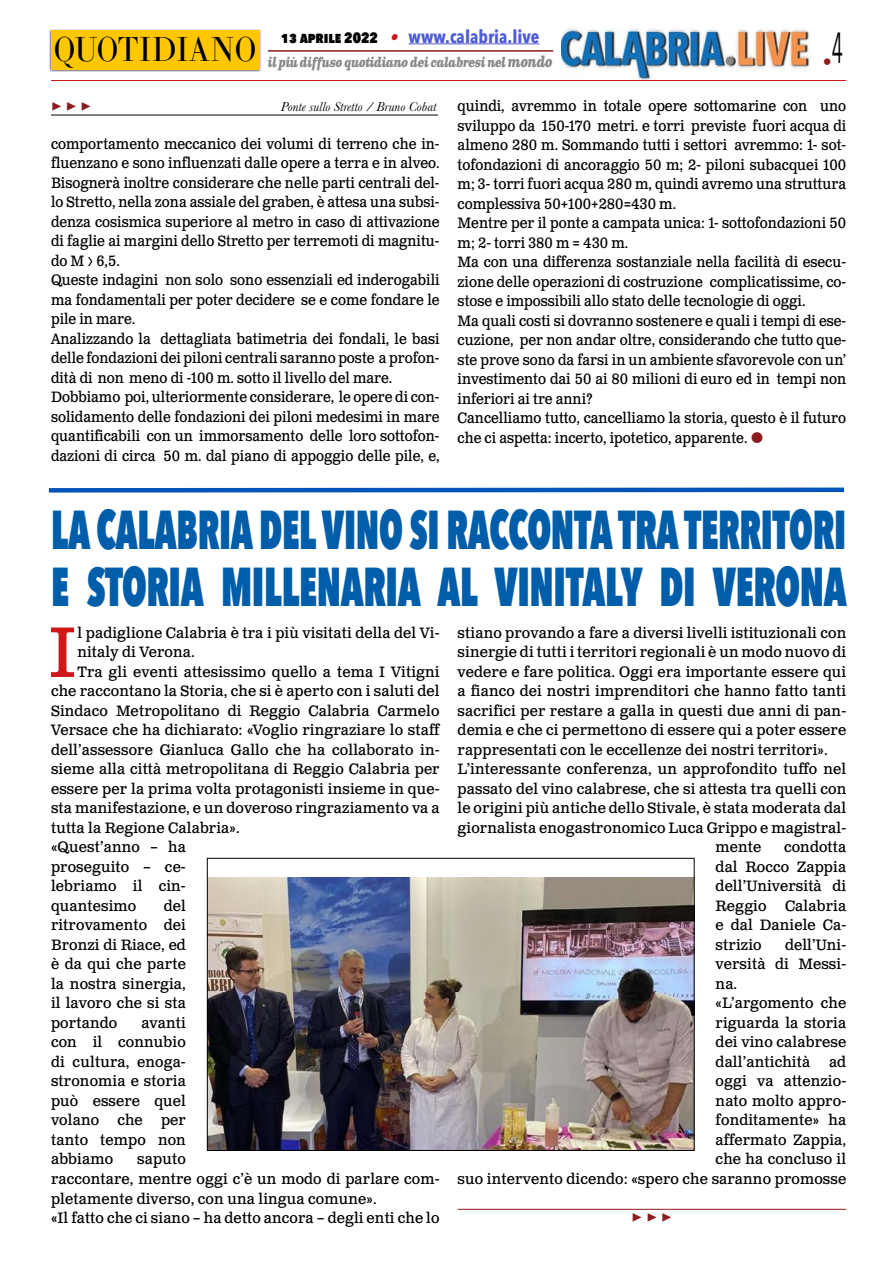
<style>
.page{position:relative;width:893px;height:1263px;background:#fff}
.page>*{position:absolute;margin:0;border:0;box-sizing:border-box;transform-origin:0 0}
.t1{font:71.25px "Clarendon Text Pro";color:#cd1719;scale:.96 1}
.t2{font:800 54.6px/57px "Avenir Next Condensed";letter-spacing:-.01em;color:#005da9;scale:.68 1}
.t3{font:34.2px "LTC Bodoni 175 Pro";color:#000;scale:.88 1}
.t4{font:700 18px "Avenir Next Condensed";color:#4f5cd6}
.t5{font:700 18px "Minion Pro";color:#8b1c1f}
.t6{font:18px "Avenir Next Condensed";color:#8b1c1f}
.t7{font:15px/19.5px "Clarendon Text Pro";letter-spacing:.005em;color:#000;text-align:justify;scale:.96 1}
.t8{font:15px/19.5px "Clarendon Text Pro";letter-spacing:.005em;color:#000;scale:.91 1}
.t9{font:italic 700 13.5px "Clarendon Text Pro";letter-spacing:-.05em;color:#878787;scale:.79 1}
.t10{font:italic 13.5px "Baskerville";color:#000}
.s1{font-weight:800;font-size:15px;color:#000}
.s2{font-family:"Clarendon Text Pro";font-style:italic;font-size:16.5px;color:#ca181a}
.s3{font-size:15px}
</style>
<div class="page">
<img style="left:561px;top:29px;width:249px;height:51px">
<hr style="left:51px;top:80px;width:795px;height:1px;background:#cd1719">
<div style="left:49px;top:29px;width:212px;height:43px;background:#000;opacity:.75"></div>
<div style="left:51px;top:31px;width:208px;height:39px;background:#fec700"></div>
<hr style="left:409px;top:43px;width:130px;height:1px;background:#4f5cd6">
<hr style="left:268px;top:50px;width:285px;height:2px;background:#8b1c1f">
<svg style="left:48px;top:487px;width:797px;height:6px;background:#417ecb"></svg>
<img style="left:209px;top:878px;width:483px;height:271px">
<div style="left:207px;top:858px;width:487px;height:293px;border:1px solid #000"></div>
<hr style="left:458px;top:1209px;width:388px;height:1px;background:#8b1c1f">
<hr style="left:51px;top:115px;width:387px;height:1px;background:#000">
<h3 class="t3" style="left:54px;top:27px;width:232px">QUOTIDIANO</h3>
<p class="t4" style="left:281px;top:25px;width:260px"><span class="s1">13 aprile 2022</span> <span class="s2">•</span> www.calabria.live</p>
<p class="t9" style="left:268px;top:53px;width:362px">il più diffuso quotidiano dei calabresi nel <span class="s3">mondo</span></p>
<p class="t6" style="left:823px;top:46px;width:22px">•<sup>4</sup></p>
<p class="t5" style="left:51px;top:92px;width:42px">▶ ▶ ▶</p>
<p class="t10" style="left:281px;top:97px;width:157px">Ponte sullo Stretto / Bruno Cobat</p>
<p class="t8" style="left:51px;top:135px;width:429px">comportamento meccanico dei volumi di terreno che in&shy;fluenzano e sono influenzati dalle opere a terra e in alveo.<br>Bisognerà inoltre considerare che nelle parti centrali del&shy;lo Stretto, nella zona assiale del graben, è attesa una subsi&shy;denza cosismica superiore al metro in caso di attivazione di faglie ai margini dello Stretto per terremoti di magnitu&shy;do M &gt; 6,5.<br>Queste indagini non solo sono essenziali ed inderogabili ma fondamentali per poter decidere se e come fondare le pile in mare.<br>Analizzando la dettagliata batimetria dei fondali, le basi delle fondazioni dei piloni centrali saranno poste a profon&shy;dità di non meno di -100 m. sotto il livello del mare.<br>Dobbiamo poi, ulteriormente considerare, le opere di con&shy;solidamento delle fondazioni dei piloni medesimi in mare quantificabili con un immorsamento delle loro sottofon&shy;dazioni di circa 50 m. dal piano di appoggio delle pile, e,</p>
<p class="t8" style="left:458px;top:97px;width:429px">quindi, avremmo in totale opere sottomarine con uno sviluppo da 150-170 metri. e torri previste fuori acqua di almeno 280 m. Sommando tutti i settori avremmo: 1- sot&shy;tofondazioni di ancoraggio 50 m; 2- piloni subacquei 100 m; 3- torri fuori acqua 280 m, quindi avremo una struttura complessiva 50+100+280=430 m.<br>Mentre per il ponte a campata unica: 1- sottofondazioni 50 m; 2- torri 380 m = 430 m.<br>Ma con una differenza sostanziale nella facilità di esecu&shy;zione delle operazioni di costruzione complicatissime, co&shy;stose e impossibili allo stato delle tecnologie di oggi.<br>Ma quali costi si dovranno sostenere e quali i tempi di ese&shy;cuzione, per non andar oltre, considerando che tutto que&shy;ste prove sono da farsi in un ambiente sfavorevole con un’ investimento dai 50 ai 80 milioni di euro ed in tempi non inferiori ai tre anni?<br>Cancelliamo tutto, cancelliamo la storia, questo è il futuro che ci aspetta: incerto, ipotetico, apparente.</p>
<h2 class="t2" style="left:51px;top:501px;width:1172px">LA CALABRIA DEL VINO SI RACCONTA TRA TERRITORI<br>E STORIA MILLENARIA AL VINITALY DI VERONA</h2>
<h1 class="t1" style="left:48px;top:609px;width:31px">I</h1>
<p class="t7" style="left:77px;top:624px;width:379px">l padiglione Calabria è tra i più visitati della del Vi-</p>
<p class="t7" style="left:458px;top:624px;width:406px">stiano provando a fare a diversi livelli istituzionali con</p>
<p class="t7" style="left:458px;top:643px;width:406px">sinergie di tutti i territori regionali è un modo nuovo di</p>
<p class="t7" style="left:458px;top:663px;width:406px">vedere e fare politica. Oggi era importante essere qui</p>
<p class="t7" style="left:458px;top:682px;width:406px">a fianco dei nostri imprenditori che hanno fatto tanti</p>
<p class="t7" style="left:458px;top:702px;width:406px">sacrifici per restare a galla in questi due anni di pan-</p>
<p class="t7" style="left:458px;top:721px;width:406px">demia e che ci permettono di essere qui a poter essere</p>
<p class="t7" style="left:458px;top:741px;width:387px">rappresentati con le eccellenze dei nostri territori».</p>
<p class="t7" style="left:458px;top:760px;width:406px">L’interessante conferenza, un approfondito tuffo nel</p>
<p class="t7" style="left:458px;top:780px;width:406px">passato del vino calabrese, che si attesta tra quelli con</p>
<p class="t7" style="left:458px;top:799px;width:406px">le origini più antiche dello Stivale, è stata moderata dal</p>
<p class="t7" style="left:458px;top:819px;width:406px">giornalista enogastronomico Luca Grippo e magistral-</p>
<p class="t7" style="left:716px;top:838px;width:49px">mente</p>
<p class="t7" style="left:77px;top:643px;width:124px">nitaly di Verona.</p>
<p class="t7" style="left:77px;top:663px;width:379px">Tra gli eventi attesissimo quello a tema I Vitigni</p>
<p class="t7" style="left:51px;top:682px;width:406px">che raccontano la Storia, che si è aperto con i saluti del</p>
<p class="t7" style="left:51px;top:702px;width:406px">Sindaco Metropolitano di Reggio Calabria Carmelo</p>
<p class="t7" style="left:51px;top:721px;width:406px">Versace che ha dichiarato: «Voglio ringraziare lo staff</p>
<p class="t7" style="left:51px;top:741px;width:406px">dell’assessore Gianluca Gallo che ha collaborato in-</p>
<p class="t7" style="left:51px;top:760px;width:406px">sieme alla città metropolitana di Reggio Calabria per</p>
<p class="t7" style="left:51px;top:780px;width:406px">essere per la prima volta protagonisti insieme in que-</p>
<p class="t7" style="left:51px;top:799px;width:406px">sta manifestazione, e un doveroso ringraziamento va a</p>
<p class="t7" style="left:51px;top:819px;width:198px">tutta la Regione Calabria».</p>
<p class="t7" style="left:51px;top:838px;width:142px">«Quest’anno – ha</p>
<p class="t7" style="left:51px;top:858px;width:142px">proseguito – ce-</p>
<p class="t7" style="left:51px;top:877px;width:142px">lebriamo il cin-</p>
<p class="t7" style="left:51px;top:897px;width:90px">quantesimo</p>
<p class="t7" style="left:716px;top:838px;width:138px;text-indent:68px">condotta dal Rocco Zappia dell’Università di Reggio Calabria e dal Daniele Ca&shy;strizio</p>
<p class="t7" style="left:51px;top:897px;width:142px;text-indent:113px">del ritrovamento dei Bronzi di Riace, ed è da qui che parte la nostra sinergia, il lavoro che si sta portando</p>
<p class="t7" style="left:785px;top:936px;width:65px">dell’Uni-</p>
<p class="t7" style="left:716px;top:955px;width:138px">versità di Messi-</p>
<p class="t7" style="left:716px;top:975px;width:24px">na.</p>
<p class="t7" style="left:716px;top:994px;width:138px">«L’argomento che</p>
<p class="t7" style="left:716px;top:1014px;width:138px">riguarda la storia</p>
<p class="t7" style="left:716px;top:1033px;width:138px">dei vino calabrese</p>
<p class="t7" style="left:716px;top:1053px;width:138px">dall’antichità ad</p>
<p class="t7" style="left:716px;top:1072px;width:138px">oggi va attenzio-</p>
<p class="t7" style="left:716px;top:1092px;width:138px">nato molto appro-</p>
<p class="t7" style="left:716px;top:1111px;width:138px">fonditamente» ha</p>
<p class="t7" style="left:716px;top:1131px;width:138px">affermato Zappia,</p>
<p class="t7" style="left:716px;top:1150px;width:138px">che ha concluso il</p>
<p class="t7" style="left:458px;top:1170px;width:406px">suo intervento dicendo: «spero che saranno promosse</p>
<p class="t5" style="left:632px;top:1204px;width:42px">▶ ▶ ▶</p>
<p class="t7" style="left:51px;top:1014px;width:142px;text-indent:91px">avanti con il connubio di cultura, enoga&shy;stronomia e storia può essere quel volano che per tanto tempo non abbiamo</p>
<p class="t7" style="left:51px;top:1150px;width:406px;text-align:left;text-indent:86px">saputo<br>raccontare, mentre oggi c’è un modo di parlare com&shy;pletamente diverso, con una lingua comune».<br>«Il fatto che ci siano – ha detto ancora – degli enti che lo</p>
</div>
